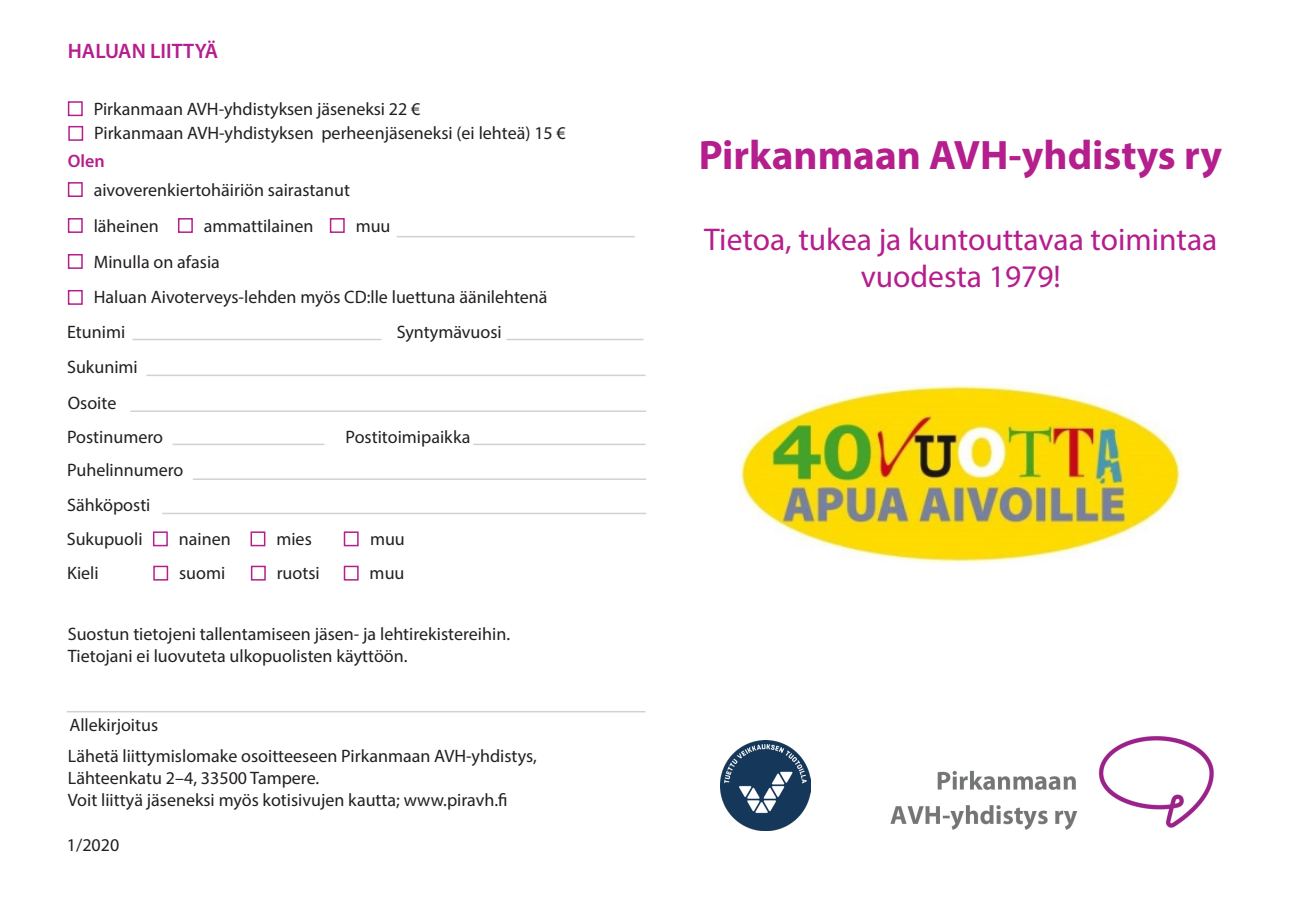
<style>
.page{position:relative;width:1289px;height:919px;background:#fff}
.page>*{position:absolute;margin:0;border:0;box-sizing:border-box;transform-origin:0 0}
.t1{font:700 41.25px "Myriad Pro";color:#b41e8d}
.t2{font:31.5px/37.8px "Myriad Pro";color:#b41e8d;text-align:center}
.t3{font:600 21px "Myriad Pro";color:#b41e8d}
.t4{font:18px/21.6px "Myriad Pro";color:#231f20}
.t5{font:600 18px "Myriad Pro";color:#b41e8d}
</style>
<div class="page">
<img style="left:890px;top:736px;width:324px;height:94px">
<img style="left:720px;top:740px;width:90px;height:90px">
<img style="left:739px;top:385px;width:442px;height:178px">
<div style="left:68px;top:101px;width:15px;height:15px;border:2px solid #b41e8d"></div>
<div style="left:68px;top:182px;width:15px;height:15px;border:2px solid #b41e8d"></div>
<div style="left:68px;top:218px;width:15px;height:15px;border:2px solid #b41e8d"></div>
<div style="left:178px;top:218px;width:15px;height:15px;border:2px solid #b41e8d"></div>
<div style="left:330px;top:218px;width:15px;height:15px;border:2px solid #b41e8d"></div>
<hr style="left:396px;top:236px;width:239px;height:1px;background:#d1d2d4">
<div style="left:68px;top:254px;width:15px;height:15px;border:2px solid #b41e8d"></div>
<div style="left:68px;top:290px;width:15px;height:15px;border:2px solid #b41e8d"></div>
<hr style="left:133px;top:339px;width:248px;height:1px;background:#d1d2d4">
<hr style="left:506px;top:339px;width:137px;height:1px;background:#d1d2d4">
<hr style="left:146px;top:374px;width:499px;height:2px;background:#d1d2d4">
<hr style="left:130px;top:410px;width:516px;height:2px;background:#d1d2d4">
<hr style="left:173px;top:443px;width:151px;height:2px;background:#d1d2d4">
<hr style="left:473px;top:443px;width:172px;height:2px;background:#d1d2d4">
<hr style="left:193px;top:478px;width:453px;height:2px;background:#d1d2d4">
<hr style="left:162px;top:512px;width:484px;height:2px;background:#d1d2d4">
<div style="left:153px;top:531px;width:15px;height:15px;border:2px solid #b41e8d"></div>
<div style="left:250px;top:531px;width:15px;height:15px;border:2px solid #b41e8d"></div>
<div style="left:153px;top:565px;width:15px;height:15px;border:2px solid #b41e8d"></div>
<div style="left:251px;top:565px;width:15px;height:15px;border:2px solid #b41e8d"></div>
<div style="left:344px;top:565px;width:14px;height:15px;border:2px solid #b41e8d"></div>
<hr style="left:67px;top:710px;width:578px;height:2px;background:#d1d2d4">
<div style="left:68px;top:126px;width:15px;height:15px;border:2px solid #b41e8d"></div>
<div style="left:344px;top:531px;width:14px;height:15px;border:2px solid #b41e8d"></div>
<p class="t3" style="left:68px;top:38px;width:152px">HALUAN LIITTYÄ</p>
<p class="t4" style="left:94px;top:98px;width:328px">Pirkanmaan AVH-yhdistyksen jäseneksi 22 €</p>
<p class="t4" style="left:94px;top:122px;width:473px">Pirkanmaan AVH-yhdistyksen perheenjäseneksi (ei lehteä) 15 €</p>
<p class="t5" style="left:68px;top:149px;width:38px">Olen</p>
<p class="t4" style="left:94px;top:178px;width:258px">aivoverenkiertohäiriön sairastanut</p>
<p class="t4" style="left:94px;top:214px;width:67px">läheinen</p>
<p class="t4" style="left:204px;top:214px;width:111px">ammattilainen</p>
<p class="t4" style="left:356px;top:214px;width:36px">muu</p>
<p class="t4" style="left:94px;top:250px;width:128px">Minulla on afasia</p>
<p class="t4" style="left:94px;top:286px;width:455px">Haluan Aivoterveys-lehden myös CD:lle luettuna äänilehtenä</p>
<p class="t4" style="left:67px;top:321px;width:60px">Etunimi</p>
<p class="t4" style="left:396px;top:321px;width:107px">Syntymävuosi</p>
<p class="t4" style="left:67px;top:356px;width:72px">Sukunimi</p>
<p class="t4" style="left:68px;top:392px;width:50px">Osoite</p>
<p class="t4" style="left:67px;top:426px;width:97px">Postinumero</p>
<p class="t4" style="left:345px;top:426px;width:126px">Postitoimipaikka</p>
<p class="t4" style="left:67px;top:459px;width:118px">Puhelinnumero</p>
<p class="t4" style="left:67px;top:493px;width:85px">Sähköposti</p>
<p class="t4" style="left:67px;top:527px;width:77px">Sukupuoli</p>
<p class="t4" style="left:179px;top:527px;width:53px">nainen</p>
<p class="t4" style="left:276px;top:527px;width:37px">mies</p>
<p class="t4" style="left:67px;top:562px;width:33px">Kieli</p>
<p class="t4" style="left:179px;top:562px;width:48px">suomi</p>
<p class="t4" style="left:277px;top:562px;width:44px">ruotsi</p>
<p class="t4" style="left:369px;top:562px;width:36px">muu</p>
<p class="t4" style="left:370px;top:527px;width:36px">muu</p>
<p class="t4" style="left:68px;top:623px;width:443px">Suostun tietojeni tallentamiseen jäsen- ja lehtirekistereihin.<br>Tietojani ei luovuteta ulkopuolisten käyttöön.</p>
<p class="t4" style="left:69px;top:713px;width:90px">Allekirjoitus</p>
<p class="t4" style="left:68px;top:745px;width:470px">Lähetä liittymislomake osoitteeseen Pirkanmaan AVH-yhdistys,</p>
<p class="t4" style="left:68px;top:766px;width:253px">Lähteenkatu 2–4, 33500 Tampere.</p>
<p class="t4" style="left:68px;top:788px;width:441px">Voit liittyä jäseneksi myös kotisivujen kautta; www.piravh.fi</p>
<p class="t4" style="left:67px;top:833px;width:54px">1/2020</p>
<p class="t1" style="left:698px;top:128px;width:525px">Pirkanmaan AVH-yhdistys ry</p>
<p class="t2" style="left:704px;top:219px;width:515px">Tietoa, tukea ja kuntouttavaa toimintaa vuodesta 1979!</p>
</div>
